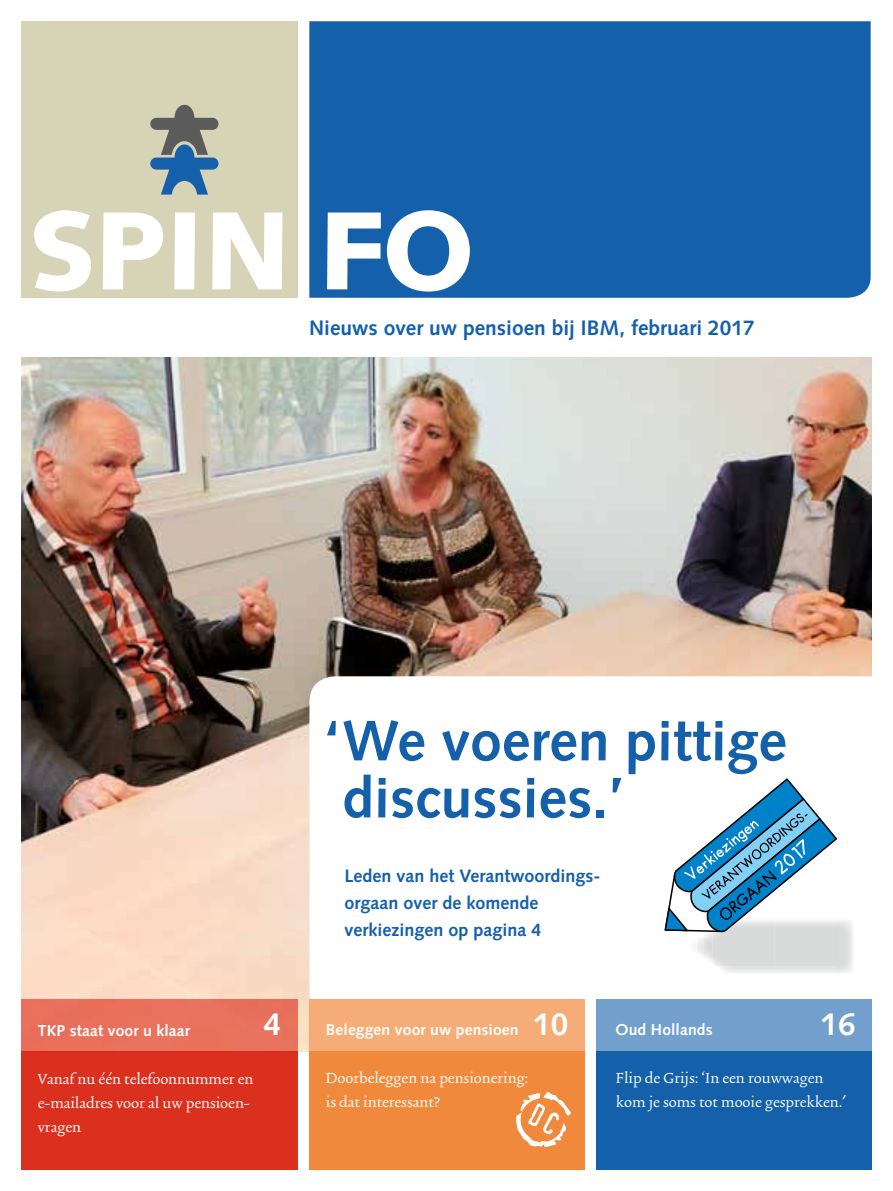
<style>
.page{position:relative;width:893px;height:1191px;background:#fff}
.page>*{position:absolute;margin:0;border:0;box-sizing:border-box;transform-origin:0 0}
.t1{font:900 111px "Syntax";letter-spacing:-.01em;color:#fff}
.t2{font:700 57px/57px "Syntax";color:#1560ab}
.t3{font:700 31.5px "Syntax";color:#fff}
.t4{font:700 21px "Syntax";color:#1560ab}
.t5{font:700 18px/27px "Syntax";color:#1560ab}
.t6{font:17.25px/24px "Trinite No 2 Rom Wid";color:#fff}
.t7{font:700 15.75px "Syntax";letter-spacing:.005em;color:#fff}
</style>
<div class="page">
<img style="left:21px;top:357px;width:851px;height:694px">
<svg style="left:309px;top:676px;width:563px;height:494px"></svg>
<div style="left:21px;top:1051px;width:277px;height:118px;background:#dc301f"></div>
<div style="left:309px;top:21px;width:562px;height:277px;background:#1560ab"></div>
<div style="left:21px;top:21px;width:277px;height:277px;background:#d7d3b7"></div>
<svg style="left:150px;top:105px;width:68px;height:90px"></svg>
<div style="left:309px;top:1051px;width:276px;height:118px;background:#f1893d"></div>
<div style="left:596px;top:1051px;width:276px;height:118px;background:#1560ab"></div>
<div style="left:21px;top:999px;width:277px;height:52px;background:#e9715c"></div>
<div style="left:596px;top:999px;width:276px;height:52px;background:#729fcc"></div>
<div style="left:309px;top:999px;width:276px;height:52px;background:#f5ac77"></div>
<svg style="left:516px;top:1091px;width:55px;height:56px"></svg>
<div style="left:712px;top:932px;width:125px;height:34px;background:#d9dada"></div>
<img style="left:837px;top:919px;width:18px;height:54px">
<img style="left:703px;top:932px;width:9px;height:32px">
<img style="left:686px;top:934px;width:17px;height:24px">
<img style="left:715px;top:966px;width:122px;height:8px">
<svg style="left:665px;top:778px;width:172px;height:154px"></svg>
<h1 class="t1" style="left:29px;top:185px;width:447px">SPIN FO</h1>
<p class="t4" style="left:309px;top:316px;width:447px">Nieuws over uw pensioen bij IBM, februari 2017</p>
<h2 class="t2" style="left:342px;top:712px;width:446px;text-indent:-18px">‘We voeren pittige discussies.’</h2>
<p class="t5" style="left:344px;top:863px;width:258px">Leden van het Verantwoordings&shy;orgaan over de komende verkiezingen op pagina 4</p>
<p class="t7" style="left:38px;top:1021px;width:154px">TKP staat voor u klaar</p>
<h3 class="t3" style="left:264px;top:1006px;width:19px">4</h3>
<h3 class="t3" style="left:533px;top:1006px;width:37px">10</h3>
<p class="t6" style="left:38px;top:1068px;width:217px">Vanaf nu één telefoonnummer en e-mailadres voor al uw pensioen&shy;vragen</p>
<p class="t7" style="left:326px;top:1020px;width:194px">Beleggen voor uw pensioen</p>
<p class="t6" style="left:326px;top:1067px;width:204px">Doorbeleggen na pensionering: is dat interessant?</p>
<h3 class="t3" style="left:820px;top:1006px;width:37px">16</h3>
<p class="t7" style="left:616px;top:1020px;width:99px">Oud Hollands</p>
<p class="t6" style="left:616px;top:1067px;width:232px">Flip de Grijs: ‘In een rouwwagen kom je soms tot mooie gesprekken.'</p>
</div>
